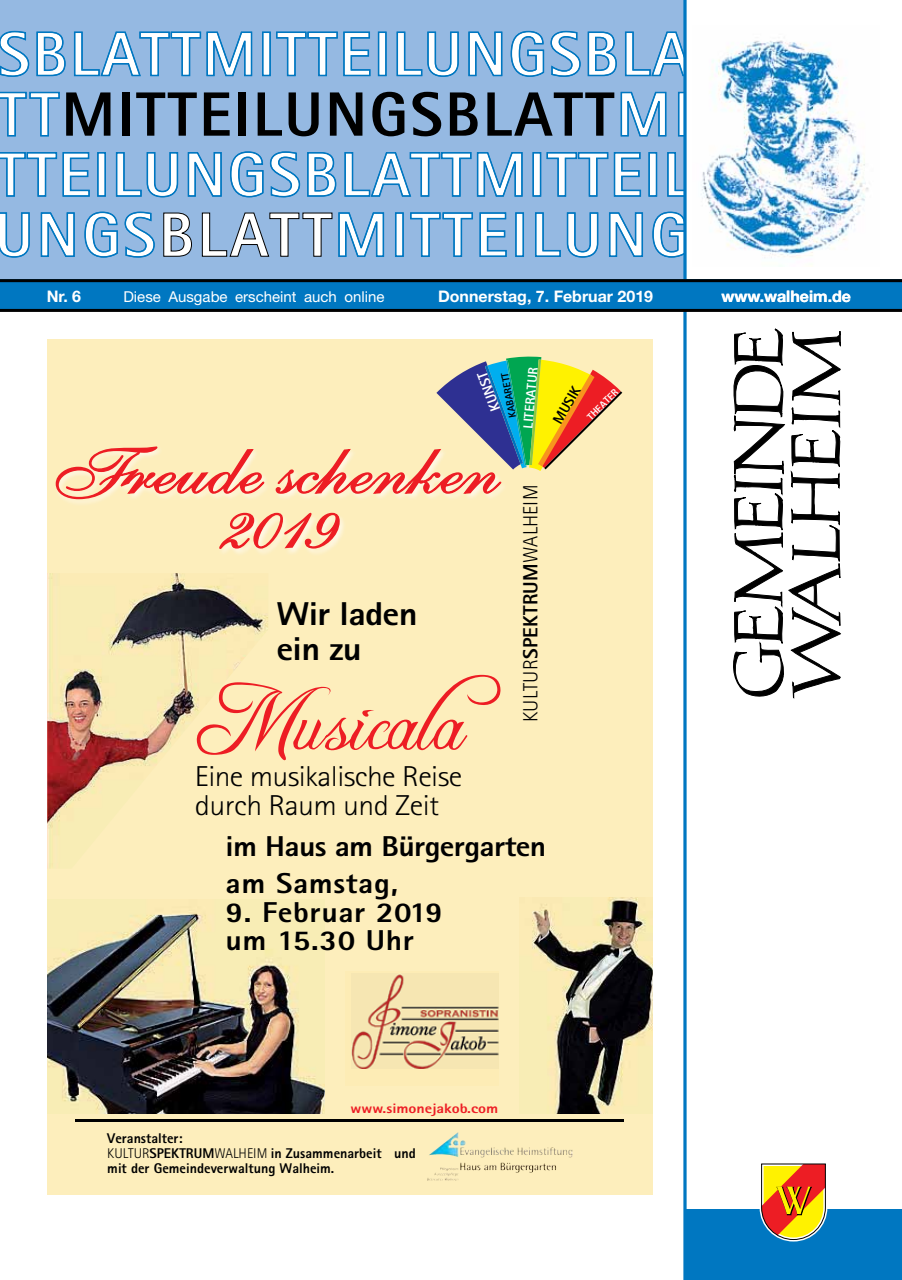
<style>
.page{position:relative;width:902px;height:1280px;background:#fff}
.page>*{position:absolute;margin:0;border:0;box-sizing:border-box;transform-origin:0 0}
.t1{font:84.75px "Freebooter Script";color:#ed1d24}
.t2{font:71.85px/54.4px "Shelley Allegro Script";color:#ed1d24;text-align:center;scale:1.13 1}
.t3{font:800 33px/34.5px "Rotis Sans Serif";letter-spacing:-.02em;color:#000;scale:1.1 1}
.t4{font:300 28.8px/28.8px "Rotis Sans Serif";letter-spacing:-.02em;color:#000;scale:1.1 1}
.t5{font:800 28.8px/36.9px "Rotis Sans Serif";letter-spacing:-.02em;color:#000;scale:1.1 1}
.t6{font:800 28.8px/28.8px "Rotis Sans Serif";letter-spacing:.02em;color:#000;scale:1.1 1}
.t7{font:300 20.55px "Rotis Sans Serif";letter-spacing:.01em;color:#000}
.t8{font:700 15.9px "Helvetica Neue";color:#fff}
.t9{font:15px "Helvetica Neue";color:#fff}
.t10{font:800 14.4px "Rotis Sans Serif";color:#fff}
.t11{font:800 14.4px "Rotis Sans Serif";color:#000}
.t12{font:800 14.1px/15.1px "Rotis Sans Serif";color:#000}
.t13{font:800 13.65px "Rotis Sans Serif";color:#ed1d24;scale:1.17 1}
.t14{font:800 13.35px "Rotis Sans Serif";color:#fff}
.t15{font:800 10.2px "Rotis Sans Serif";color:#000}
.t16{font:800 10.2px "Rotis Sans Serif";color:#fff}
.s1{font-weight:800}
.s2{font-weight:300}
</style>
<div class="page">
<div style="left:0;top:0;width:685px;height:280px;background:#95b9e2"></div>
<div style="left:685px;top:1210px;width:216px;height:70px;background:#0077c1"></div>
<svg style="left:733px;top:328px;width:108px;height:371px"></svg>
<svg style="left:757px;top:1163px;width:72px;height:79px"></svg>
<svg style="left:0;top:30px;width:30px;height:47px"></svg>
<svg style="left:36px;top:31px;width:30px;height:46px"></svg>
<svg style="left:73px;top:31px;width:180px;height:46px"></svg>
<div style="left:263px;top:32px;width:7px;height:43px;background:#fff"></div>
<div style="left:262px;top:32px;width:9px;height:44px;border:2px solid #0077c1"></div>
<div style="left:262px;top:32px;width:8px;height:44px;border:1px solid #0077c1"></div>
<svg style="left:276px;top:31px;width:95px;height:46px"></svg>
<div style="left:378px;top:32px;width:8px;height:43px;background:#fff"></div>
<div style="left:378px;top:32px;width:8px;height:44px;border:1px solid #0077c1"></div>
<svg style="left:396px;top:31px;width:63px;height:46px"></svg>
<svg style="left:468px;top:31px;width:35px;height:46px"></svg>
<svg style="left:510px;top:30px;width:71px;height:47px"></svg>
<svg style="left:587px;top:31px;width:30px;height:46px"></svg>
<svg style="left:625px;top:31px;width:58px;height:46px"></svg>
<svg style="left:0;top:91px;width:110px;height:46px"></svg>
<div style="left:122px;top:92px;width:7px;height:44px;background:#000"></div>
<svg style="left:136px;top:92px;width:61px;height:44px"></svg>
<svg style="left:204px;top:92px;width:26px;height:44px"></svg>
<div style="left:239px;top:92px;width:7px;height:44px;background:#000"></div>
<svg style="left:257px;top:92px;width:25px;height:44px"></svg>
<svg style="left:288px;top:92px;width:30px;height:44px"></svg>
<svg style="left:330px;top:92px;width:32px;height:44px"></svg>
<svg style="left:372px;top:92px;width:32px;height:44px"></svg>
<svg style="left:412px;top:92px;width:29px;height:44px"></svg>
<svg style="left:450px;top:92px;width:27px;height:44px"></svg>
<svg style="left:487px;top:91px;width:180px;height:46px"></svg>
<div style="left:678px;top:92px;width:8px;height:44px;background:#fff"></div>
<div style="left:678px;top:92px;width:8px;height:44px;border:1px solid #0077c1"></div>
<svg style="left:0;top:152px;width:90px;height:45px"></svg>
<div style="left:98px;top:153px;width:7px;height:43px;background:#fff"></div>
<div style="left:97px;top:152px;width:9px;height:44px;border:1px solid #0077c1"></div>
<svg style="left:115px;top:152px;width:64px;height:46px"></svg>
<svg style="left:187px;top:152px;width:35px;height:45px"></svg>
<svg style="left:230px;top:151px;width:107px;height:47px"></svg>
<svg style="left:344px;top:152px;width:179px;height:45px"></svg>
<div style="left:533px;top:153px;width:7px;height:43px;background:#fff"></div>
<div style="left:532px;top:152px;width:9px;height:45px;border:2px solid #0077c1"></div>
<div style="left:533px;top:152px;width:8px;height:44px;border:1px solid #0077c1"></div>
<svg style="left:546px;top:152px;width:95px;height:45px"></svg>
<div style="left:649px;top:153px;width:7px;height:43px;background:#fff"></div>
<div style="left:648px;top:152px;width:9px;height:45px;border:2px solid #0077c1"></div>
<div style="left:648px;top:152px;width:8px;height:44px;border:1px solid #0077c1"></div>
<svg style="left:667px;top:152px;width:16px;height:45px"></svg>
<svg style="left:0;top:212px;width:30px;height:46px"></svg>
<svg style="left:40px;top:212px;width:35px;height:45px"></svg>
<svg style="left:84px;top:211px;width:71px;height:47px"></svg>
<svg style="left:163px;top:212px;width:29px;height:45px"></svg>
<svg style="left:201px;top:212px;width:184px;height:45px"></svg>
<div style="left:395px;top:213px;width:8px;height:43px;background:#fff"></div>
<div style="left:395px;top:212px;width:9px;height:45px;border:2px solid #0077c1"></div>
<div style="left:395px;top:213px;width:8px;height:44px;border:1px solid #0077c1"></div>
<svg style="left:410px;top:212px;width:97px;height:45px"></svg>
<div style="left:516px;top:213px;width:7px;height:43px;background:#fff"></div>
<div style="left:515px;top:212px;width:9px;height:45px;border:2px solid #0077c1"></div>
<div style="left:515px;top:213px;width:8px;height:44px;border:1px solid #0077c1"></div>
<svg style="left:535px;top:212px;width:64px;height:46px"></svg>
<svg style="left:609px;top:212px;width:34px;height:45px"></svg>
<svg style="left:652px;top:211px;width:31px;height:47px"></svg>
<div style="left:0;top:280px;width:901px;height:29px;background:#0077c1"></div>
<hr style="left:683px;top:0;width:3px;height:1280px;background:#0077c1">
<hr style="left:0;top:279px;width:901px;height:3px;background:#000">
<hr style="left:0;top:309px;width:901px;height:3px;background:#000">
<img style="left:701px;top:40px;width:168px;height:218px">
<div style="left:47px;top:339px;width:605px;height:856px;background:#fdeebc"></div>
<hr style="left:76px;top:1119px;width:548px;height:3px;background:#000">
<img style="left:47px;top:573px;width:221px;height:295px">
<img style="left:66px;top:478px;width:430px;height:76px">
<svg style="left:55px;top:446px;width:210px;height:54px"></svg>
<svg style="left:218px;top:512px;width:122px;height:38px"></svg>
<img style="left:531px;top:897px;width:121px;height:216px">
<img style="left:47px;top:906px;width:277px;height:207px">
<svg style="left:275px;top:357px;width:347px;height:138px"></svg>
<img style="left:429px;top:1132px;width:29px;height:25px">
<img style="left:351px;top:974px;width:147px;height:95px">
<p class="t8" style="left:47px;top:286px;width:36px">Nr. 6</p>
<p class="t9" style="left:123px;top:288px;width:262px">Diese Ausgabe erscheint auch online</p>
<p class="t8" style="left:438px;top:286px;width:216px">Donnerstag, 7. Februar 2019</p>
<p class="t8" style="left:721px;top:286px;width:131px">www.walheim.de</p>
<p class="t10" style="left:487px;top:414px;width:43px;rotate:-110deg">KUNST</p>
<p class="t15" style="left:506px;top:418px;width:47px;rotate:-100deg">KABARETT</p>
<p class="t14" style="left:519px;top:427px;width:63px;rotate:-85deg">LITERATUR</p>
<h2 class="t2" style="left:56px;top:444px;width:393px">Freude schenken<br>2019</h2>
<h3 class="t7" style="left:518px;top:722px;width:239px;rotate:-90deg">KULTUR<span class="s1">SPEKTRUM</span>WALHEIM</h3>
<h3 class="t3" style="left:276px;top:596px;width:130px">Wir laden ein zu</h3>
<h1 class="t1" style="left:195px;top:670px;width:310px">Musicala</h1>
<h3 class="t4" style="left:195px;top:762px;width:244px">Eine musikalische Reise durch Raum und Zeit</h3>
<h3 class="t5" style="left:225px;top:827px;width:293px">im Haus am Bürgergarten am Samstag,</h3>
<h3 class="t6" style="left:225px;top:897px;width:199px">9. Februar 2019 um 15.30 Uhr</h3>
<p class="t11" style="left:548px;top:418px;width:43px;rotate:-60deg">MUSIK</p>
<p class="t16" style="left:584px;top:414px;width:41px;rotate:-45deg">THEATER</p>
<p class="t13" style="left:350px;top:1100px;width:128px">www.simonejakob.com</p>
<p class="t12" style="left:107px;top:1131px;width:310px">Veranstalter:<br><span class="s2">KULTUR</span>SPEKTRUM<span class="s2">WALHEIM</span> in Zusammenarbeit und mit der Gemeindeverwaltung Walheim.</p>
</div>
